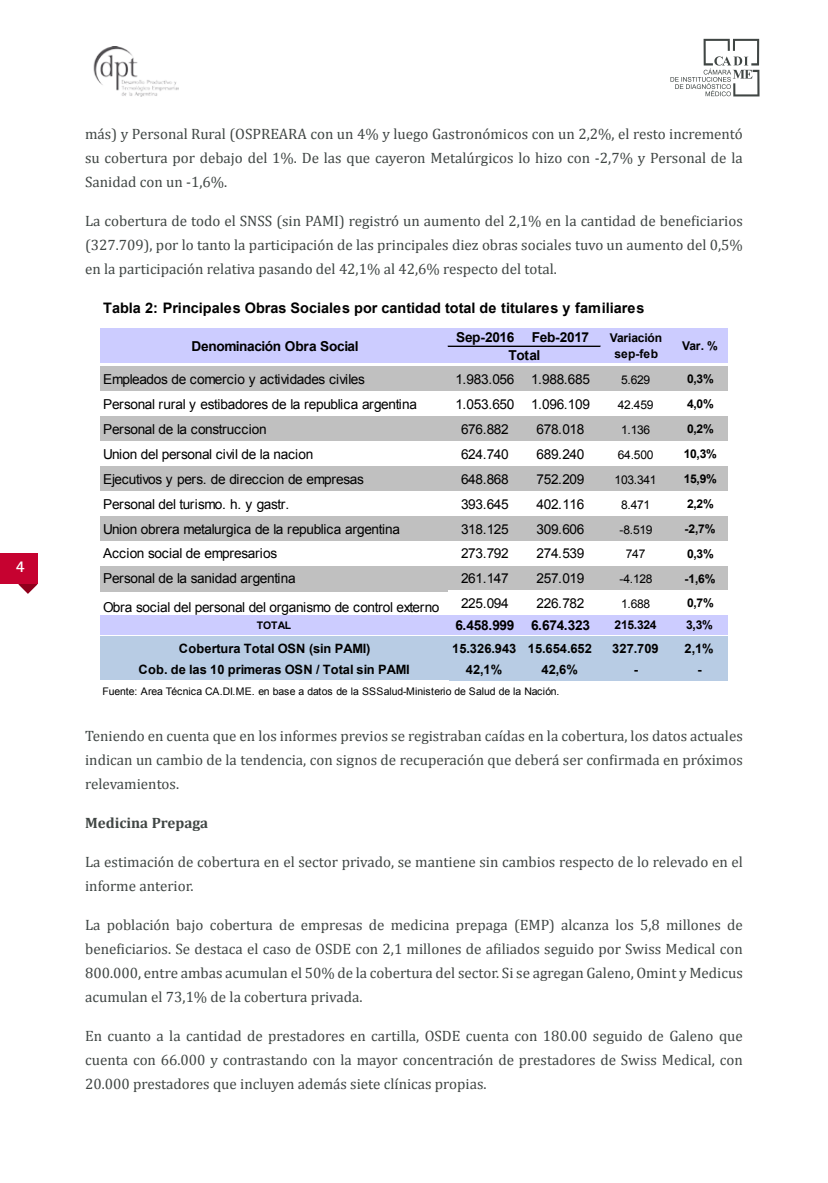
<style>
.page{position:relative;width:828px;height:1183px;background:#fff}
.page>*{position:absolute;margin:0;border:0;box-sizing:border-box;transform-origin:0 0}
.t1{font:700 16.5px "Rotis Semi Sans Std";color:#fff}
.t2{font:15px/24px "Cambria";color:#404644;text-align:justify}
.t3{font:700 15px "Cambria";color:#404644}
.t4{font:700 14.4px "Arial";color:#000}
.t5{font:13.65px "Arial";letter-spacing:-.025em;color:#000}
.t6{font:700 13.65px "Arial";letter-spacing:-.025em;color:#000}
.t7{font:700 12.9px "Arial";letter-spacing:.005em;color:#000}
.t8{font:700 12px/16px "Arial";letter-spacing:-.025em;color:#000;text-align:center}
.t9{font:12px "Arial";letter-spacing:-.025em;color:#000}
.t10{font:10.5px "Arial";letter-spacing:-.02em;color:#000}
.t11{font:700 10.5px "Arial";color:#000}
</style>
<div class="page">
<svg style="left:670px;top:39px;width:89px;height:57px"></svg>
<svg style="left:18px;top:584px;width:19px;height:9px"></svg>
<img style="left:93px;top:46px;width:86px;height:51px">
<div style="left:101px;top:327px;width:626px;height:37px;background:#ccf"></div>
<div style="left:101px;top:366px;width:626px;height:26px;background:#c0c0c0"></div>
<div style="left:101px;top:391px;width:626px;height:26px;background:#fff"></div>
<div style="left:101px;top:416px;width:626px;height:25px;background:#c0c0c0"></div>
<div style="left:101px;top:466px;width:626px;height:25px;background:#c0c0c0"></div>
<div style="left:101px;top:490px;width:626px;height:26px;background:#fff"></div>
<div style="left:101px;top:515px;width:626px;height:26px;background:#c0c0c0"></div>
<div style="left:101px;top:540px;width:626px;height:26px;background:#fff"></div>
<div style="left:101px;top:565px;width:626px;height:26px;background:#c0c0c0"></div>
<div style="left:448px;top:590px;width:279px;height:26px;background:#fff"></div>
<div style="left:101px;top:615px;width:626px;height:19px;background:#ccf"></div>
<div style="left:101px;top:636px;width:626px;height:44px;background:#b8cce4"></div>
<div style="left:101px;top:679px;width:347px;height:24px;background:#fff"></div>
<hr style="left:448px;top:346px;width:151px;height:1px;background:#000">
<div style="left:0;top:553px;width:37px;height:31px;background:#c60230"></div>
<p class="t1" style="left:16px;top:556px;width:10px">4</p>
<p class="t2" style="left:85px;top:122px;width:658px">más) y Personal Rural (OSPREARA con un 4% y luego Gastronómicos con un 2,2%, el resto incrementó su cobertura por debajo del 1%. De las que cayeron Metalúrgicos lo hizo con -2,7% y Personal de la Sanidad con un -1,6%.</p>
<p class="t2" style="left:85px;top:209px;width:658px">La cobertura de todo el SNSS (sin PAMI) registró un aumento del 2,1% en la cantidad de beneficiarios (327.709), por lo tanto la participación de las principales diez obras sociales tuvo un aumento del 0,5% en la participación relativa pasando del 42,1% al 42,6% respecto del total.</p>
<p class="t4" style="left:103px;top:298px;width:542px">Tabla 2: Principales Obras Sociales por cantidad total de titulares y familiares</p>
<p class="t6" style="left:191px;top:337px;width:168px">Denominación Obra Social</p>
<p class="t8" style="left:609px;top:330px;width:54px">Variación sep-feb</p>
<p class="t8" style="left:681px;top:338px;width:37px">Var. %</p>
<p class="t6" style="left:456px;top:328px;width:60px">Sep-2016</p>
<p class="t6" style="left:531px;top:328px;width:59px">Feb-2017</p>
<p class="t6" style="left:508px;top:346px;width:33px">Total</p>
<p class="t5" style="left:103px;top:370px;width:263px">Empleados de comercio y actividades civiles</p>
<p class="t5" style="left:455px;top:370px;width:136px">1.983.056 1.988.685</p>
<p class="t9" style="left:620px;top:372px;width:31px">5.629</p>
<p class="t8" style="left:686px;top:371px;width:28px">0,3%</p>
<p class="t5" style="left:103px;top:395px;width:315px">Personal rural y estibadores de la republica argentina</p>
<p class="t5" style="left:455px;top:395px;width:136px">1.053.650 1.096.109</p>
<p class="t9" style="left:617px;top:396px;width:37px">42.459</p>
<p class="t8" style="left:686px;top:396px;width:28px">4,0%</p>
<p class="t5" style="left:103px;top:420px;width:165px">Personal de la construccion</p>
<p class="t5" style="left:460px;top:420px;width:49px">676.882</p>
<p class="t5" style="left:536px;top:420px;width:49px">678.018</p>
<p class="t9" style="left:620px;top:421px;width:31px">1.136</p>
<p class="t8" style="left:686px;top:421px;width:28px">0,2%</p>
<p class="t5" style="left:103px;top:445px;width:211px">Union del personal civil de la nacion</p>
<p class="t5" style="left:460px;top:445px;width:49px">624.740</p>
<p class="t5" style="left:536px;top:445px;width:49px">689.240</p>
<p class="t9" style="left:617px;top:446px;width:37px">64.500</p>
<p class="t8" style="left:683px;top:446px;width:35px">10,3%</p>
<p class="t5" style="left:103px;top:470px;width:262px">Ejecutivos y pers. de direccion de empresas</p>
<p class="t5" style="left:460px;top:470px;width:49px">648.868</p>
<p class="t5" style="left:536px;top:470px;width:49px">752.209</p>
<p class="t9" style="left:614px;top:471px;width:44px">103.341</p>
<p class="t8" style="left:683px;top:471px;width:35px">15,9%</p>
<p class="t5" style="left:103px;top:494px;width:188px">Personal del turismo. h. y gastr.</p>
<p class="t5" style="left:460px;top:494px;width:49px">393.645</p>
<p class="t5" style="left:536px;top:494px;width:49px">402.116</p>
<p class="t9" style="left:620px;top:496px;width:31px">8.471</p>
<p class="t8" style="left:686px;top:495px;width:28px">2,2%</p>
<p class="t5" style="left:103px;top:519px;width:298px">Union obrera metalurgica de la republica argentina</p>
<p class="t5" style="left:460px;top:519px;width:49px">318.125</p>
<p class="t5" style="left:536px;top:519px;width:49px">309.606</p>
<p class="t9" style="left:619px;top:521px;width:35px">-8.519</p>
<p class="t8" style="left:684px;top:520px;width:32px">-2,7%</p>
<p class="t5" style="left:103px;top:544px;width:175px">Accion social de empresarios</p>
<p class="t5" style="left:460px;top:544px;width:49px">273.792</p>
<p class="t5" style="left:536px;top:544px;width:49px">274.539</p>
<p class="t9" style="left:625px;top:546px;width:21px">747</p>
<p class="t8" style="left:686px;top:545px;width:28px">0,3%</p>
<p class="t5" style="left:103px;top:569px;width:194px">Personal de la sanidad argentina</p>
<p class="t5" style="left:460px;top:569px;width:49px">261.147</p>
<p class="t5" style="left:536px;top:569px;width:49px">257.019</p>
<p class="t9" style="left:619px;top:571px;width:35px">-4.128</p>
<p class="t8" style="left:684px;top:570px;width:32px">-1,6%</p>
<p class="t5" style="left:103px;top:598px;width:337px">Obra social del personal del organismo de control externo</p>
<p class="t5" style="left:460px;top:594px;width:49px">225.094</p>
<p class="t5" style="left:536px;top:594px;width:49px">226.782</p>
<p class="t9" style="left:620px;top:596px;width:31px">1.688</p>
<p class="t8" style="left:686px;top:595px;width:28px">0,7%</p>
<p class="t11" style="left:256px;top:618px;width:36px">TOTAL</p>
<p class="t6" style="left:455px;top:616px;width:136px">6.458.999 6.674.323</p>
<p class="t8" style="left:614px;top:617px;width:44px">215.324</p>
<p class="t8" style="left:685px;top:617px;width:28px">3,3%</p>
<p class="t7" style="left:179px;top:639px;width:193px">Cobertura Total OSN (sin PAMI)</p>
<p class="t7" style="left:452px;top:639px;width:141px">15.326.943 15.654.652</p>
<p class="t7" style="left:611px;top:639px;width:48px">327.709</p>
<p class="t7" style="left:684px;top:639px;width:31px">2,1%</p>
<p class="t7" style="left:138px;top:661px;width:272px">Cob. de las 10 primeras OSN / Total sin PAMI</p>
<p class="t7" style="left:465px;top:661px;width:38px">42,1%</p>
<p class="t7" style="left:541px;top:661px;width:38px">42,6%</p>
<p class="t7" style="left:633px;top:661px;width:6px">-</p>
<p class="t7" style="left:697px;top:661px;width:6px">-</p>
<p class="t10" style="left:102px;top:684px;width:458px">Fuente: Area Técnica CA.DI.ME. en base a datos de la SSSalud-Ministerio de Salud de la Nación.</p>
<p class="t2" style="left:85px;top:724px;width:658px">Teniendo en cuenta que en los informes previos se registraban caídas en la cobertura, los datos actuales indican un cambio de la tendencia, con signos de recuperación que deberá ser confirmada en próximos relevamientos.</p>
<p class="t3" style="left:85px;top:813px;width:125px">Medicina Prepaga</p>
<p class="t2" style="left:85px;top:849px;width:658px">La estimación de cobertura en el sector privado, se mantiene sin cambios respecto de lo relevado en el informe anterior.</p>
<p class="t2" style="left:85px;top:912px;width:658px">La población bajo cobertura de empresas de medicina prepaga (EMP) alcanza los 5,8 millones de beneficiarios. Se destaca el caso de OSDE con 2,1 millones de afiliados seguido por Swiss Medical con 800.000, entre ambas acumulan el 50% de la cobertura del sector. Si se agregan Galeno, Omint y Medicus acumulan el 73,1% de la cobertura privada.</p>
<p class="t2" style="left:85px;top:1023px;width:658px">En cuanto a la cantidad de prestadores en cartilla, OSDE cuenta con 180.00 seguido de Galeno que cuenta con 66.000 y contrastando con la mayor concentración de prestadores de Swiss Medical, con 20.000 prestadores que incluyen además siete clínicas propias.</p>
</div>
